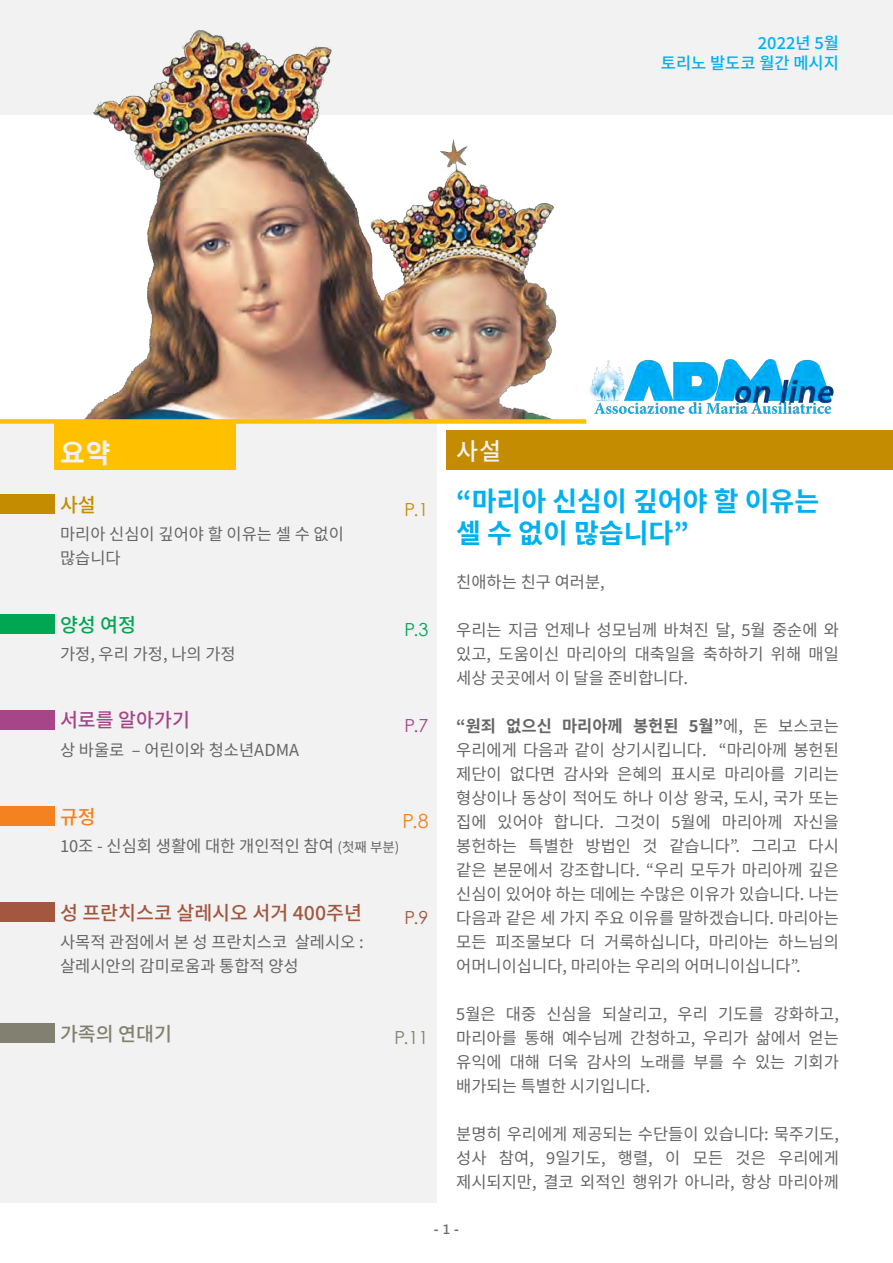
<style>
.page{position:relative;width:893px;height:1263px;background:#fff}
.page>*{position:absolute;margin:0;border:0;box-sizing:border-box;transform-origin:0 0}
.t1{font:700 27px/32.4px "Noto Sans KR";color:#00b0f0}
.t2{font:700 27px "Noto Sans KR";color:#f2f2f2}
.t3{font:500 24px "Noto Sans KR";color:#f2f2f2}
.t4{font:500 19.5px "Noto Sans KR";color:#a35740}
.t5{font:500 19.5px "Noto Sans KR";color:#a64587}
.t6{font:500 19.5px "Noto Sans KR";color:#828070}
.t7{font:500 19.5px "Noto Sans KR";color:#00a652}
.t8{font:19.5px "Century Gothic";color:#f58221}
.t9{font:500 19.5px "Noto Sans KR";color:#c48c00}
.t10{font:500 19.5px "Noto Sans KR";color:#f58221}
.t11{font:18px "Century Gothic";color:#828070}
.t12{font:18px "Century Gothic";color:#c48c00}
.t13{font:18px "Century Gothic";color:#00a652}
.t14{font:18px "Century Gothic";color:#a64587}
.t15{font:18px "Century Gothic";color:#a35740}
.t16{font:16.5px/24px "Noto Sans KR";color:#666;text-align:justify}
.t17{font:500 16.5px/19.8px "Noto Sans KR";color:#00b0f0;text-align:right}
.t18{font:700 13.5px "Segoe UI";color:#6d6e70}
.s1{font-size:13.5px}
.s2{font-weight:700}
.s3{font-weight:600}
</style>
<div class="page">
<div style="left:0;top:421px;width:437px;height:782px;background:#f2f2f2"></div>
<div style="left:0;top:0;width:893px;height:114px;background:#f2f2f2"></div>
<img style="left:0;top:30px;width:559px;height:389px">
<div style="left:0;top:419px;width:586px;height:5px;background:#ffc000"></div>
<img style="left:589px;top:359px;width:245px;height:56px">
<div style="left:54px;top:423px;width:182px;height:47px;background:#ffc000"></div>
<div style="left:0;top:614px;width:54px;height:20px;background:#00a652"></div>
<div style="left:0;top:806px;width:54px;height:20px;background:#f58221"></div>
<div style="left:0;top:494px;width:54px;height:20px;background:#c48c00"></div>
<div style="left:446px;top:431px;width:447px;height:39px;background:#c48c00"></div>
<div style="left:0;top:710px;width:54px;height:20px;background:#a64587"></div>
<div style="left:0;top:902px;width:54px;height:20px;background:#a35740"></div>
<div style="left:0;top:1023px;width:54px;height:19px;background:#828070"></div>
<p class="t17" style="left:661px;top:34px;width:180px">2022년 5월<br>토리노 발도코 월간 메시지</p>
<p class="t2" style="left:60px;top:438px;width:52px">요약</p>
<p class="t9" style="left:60px;top:494px;width:37px">사설</p>
<p class="t16" style="left:60px;top:522px;width:285px">마리아 신심이 깊어야 할 이유는 셀 수 없이 많습니다</p>
<p class="t7" style="left:60px;top:614px;width:78px">양성 여정</p>
<p class="t16" style="left:60px;top:642px;width:177px">가정, 우리 가정, 나의 가정</p>
<p class="t5" style="left:60px;top:709px;width:131px">서로를 알아가기</p>
<p class="t16" style="left:60px;top:738px;width:241px">상 바울로 – 어린이와 청소년ADMA</p>
<p class="t10" style="left:60px;top:806px;width:37px">규정</p>
<p class="t12" style="left:404px;top:499px;width:25px">P.1</p>
<p class="t13" style="left:404px;top:619px;width:25px">P.3</p>
<p class="t14" style="left:404px;top:715px;width:25px">P.7</p>
<p class="t8" style="left:402px;top:809px;width:27px">P.8</p>
<p class="t16" style="left:60px;top:834px;width:341px">10조 - 신심회 생활에 대한 개인적인 참여 <span class="s1">(첫째 부분)</span></p>
<p class="t4" style="left:60px;top:902px;width:304px">성 프란치스코 살레시오 서거 400주년</p>
<p class="t16" style="left:60px;top:930px;width:305px">사목적 관점에서 본 성 프란치스코 살레시오 : 살레시안의 감미로움과 통합적 양성</p>
<p class="t6" style="left:60px;top:1022px;width:114px">가족의 연대기</p>
<p class="t15" style="left:404px;top:907px;width:25px">P.9</p>
<p class="t11" style="left:395px;top:1027px;width:35px">P.11</p>
<p class="t3" style="left:456px;top:437px;width:47px">사설</p>
<p class="t1" style="left:456px;top:485px;width:364px">“마리아 신심이 깊어야 할 이유는 셀 수 없이 많습니다”</p>
<p class="t16" style="left:456px;top:570px;width:150px">친애하는 친구 여러분,</p>
<p class="t16" style="left:456px;top:618px;width:384px">우리는 지금 언제나 성모님께 바쳐진 달, 5월 중순에 와 있고, 도움이신 마리아의 대축일을 축하하기 위해 매일 세상 곳곳에서 이 달을 준비합니다.</p>
<p class="t16" style="left:456px;top:714px;width:384px"><span class="s2">“원죄 없으신 마리아께 봉헌된 5월”</span>에, 돈 보스코는 우리에게 다음과 같이 상기시킵니다. “마리아께 봉헌된 제단이 없다면 감사와 은혜의 표시로 마리아를 기리는 형상이나 동상이 적어도 하나 이상 왕국, 도시, 국가 또는 집에 있어야 합니다. 그것이 5월에 마리아께 자신을 봉헌하는 특별한 방법인 것 같습니다”. 그리고 다시 같은 본문에서 강조합니다. “우리 모두가 마리아께 깊은 신심이 있어야 하는 데에는 수많은 이유가 있습니다. 나는 다음과 같은 세 가지 주요 이유를 말하겠습니다. 마리아는 모든 피조물보다 더 거룩하십니다, 마리아는 하느님의 어머니이십니다, 마리아는 우리의 어머니이십니다”.</p>
<p class="t16" style="left:456px;top:1002px;width:384px">5월은 대중 신심을 되살리고, 우리 기도를 강화하고, 마리아를 통해 예수님께 간청하고, 우리가 삶에서 얻는 유익에 대해 더욱 감사의 노래를 부를 수 있는 기회가 배가되는 특별한 시기입니다.</p>
<p class="t16" style="left:456px;top:1122px;width:384px">분명히 우리에게 제공되는 수단들이 있습니다: 묵주기도, 성사 참여, 9일기도, 행렬, 이 모든 것은 우리에게 제시되지만, 결코 외적인 행위가 아니라, 항상 마리아께</p>
<p class="t18" style="left:434px;top:1217px;width:27px">- <span class="s3">1</span> -</p>
</div>
